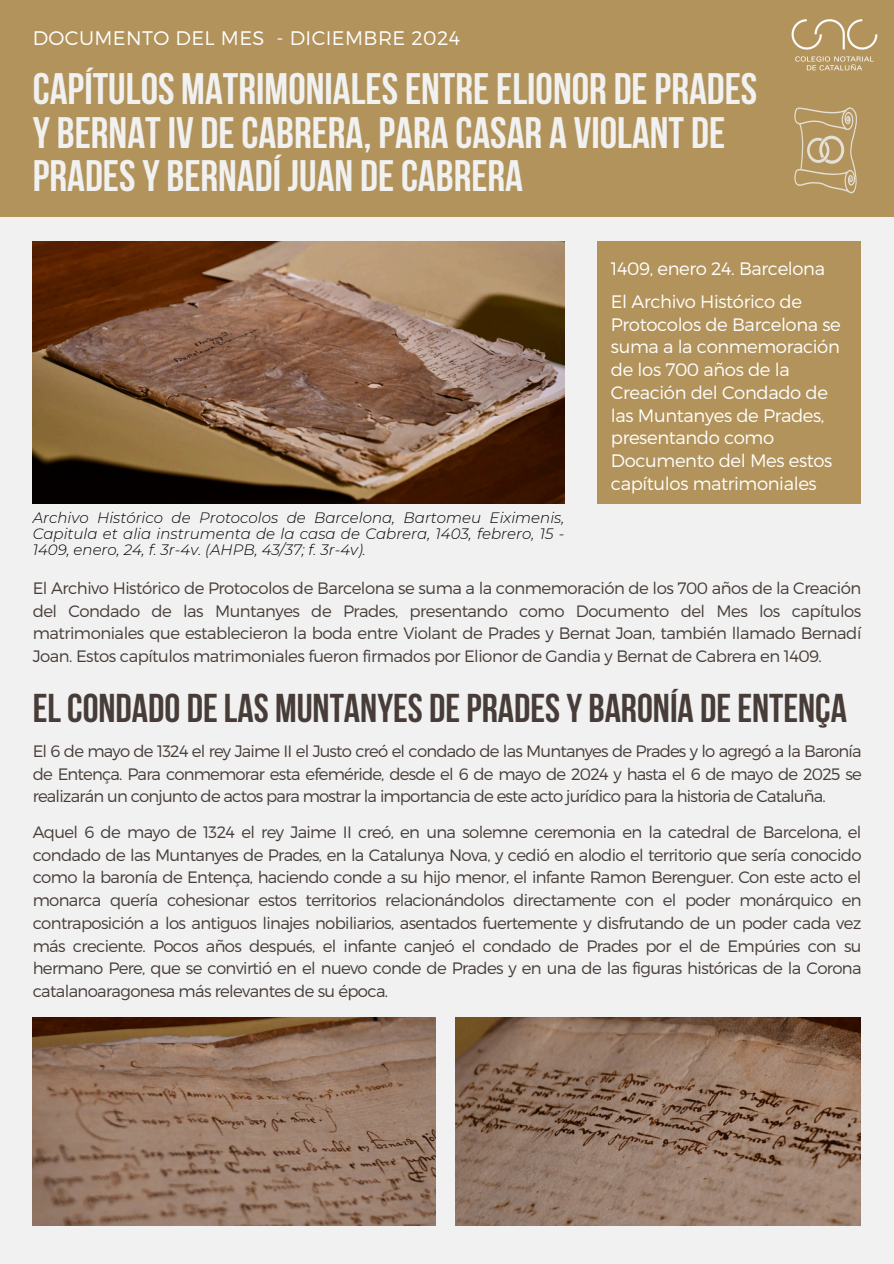
<style>
.page{position:relative;width:894px;height:1264px;background:#fff}
.page>*{position:absolute;margin:0;border:0;box-sizing:border-box;transform-origin:0 0}
.t1{font:700 43.95px/43.8px "Bebas Neue";color:#f0f1f0}
.t2{font:700 40.05px "Bebas Neue";color:#473c38}
.t3{font:300 19.65px "Montserrat";letter-spacing:.02em;color:#fff}
.t4{font:300 18px/22.8px "Montserrat";letter-spacing:-.02em;color:#fff}
.t5{font:300 16.5px/22.8px "Montserrat";letter-spacing:-.04em;color:#473c38;text-align:justify}
.t6{font:italic 300 15px/15.8px "Montserrat";color:#000;text-align:justify}
</style>
<div class="page">
<div style="left:0;top:0;width:893px;height:1263px;background:#f0f1f0"></div>
<div style="left:0;top:0;width:893px;height:216px;background:#b2935b"></div>
<div style="left:597px;top:241px;width:263px;height:262px;background:#b2935b"></div>
<img style="left:33px;top:241px;width:531px;height:262px">
<svg style="left:794px;top:107px;width:63px;height:87px"></svg>
<img style="left:33px;top:1017px;width:402px;height:208px">
<img style="left:455px;top:1017px;width:405px;height:208px">
<img style="left:791px;top:19px;width:87px;height:52px">
<p class="t3" style="left:33px;top:25px;width:429px">DOCUMENTO DEL MES - DICIEMBRE 2024</p>
<h1 class="t1" style="left:33px;top:71px;width:726px">CAPÍTULOS MATRIMONIALESENTREELIONOR DEPRADES<br>Y BERNATIV DECABRERA, PARA CASAR A VIOLANT DE<br>PRADESY BERNADÍ JUAN DECABRERA</h1>
<h3 class="t6" style="left:33px;top:510px;width:533px">Archivo Histórico de Protocolos de Barcelona, Bartomeu Eiximenis, Capitula et alia instrumenta de la casa de Cabrera, 1403, febrero, 15 - 1409, enero, 24, f. 3r-4v. (AHPB, 43/37; f. 3r-4v).</h3>
<p class="t4" style="left:610px;top:256px;width:216px">1409, enero 24. Barcelona</p>
<h2 class="t4" style="left:610px;top:289px;width:231px">El Archivo Histórico de<br>Protocolos de Barcelona se suma a la conmemoración de los 700 años de la<br>Creación del Condado de las Muntanyes de Prades, presentando como<br>Documento del Mes estos capítulos matrimoniales</h2>
<p class="t5" style="left:33px;top:576px;width:830px">El Archivo Histórico de Protocolos de Barcelona se suma a la conmemoración de los 700 años de la Creación del Condado de las Muntanyes de Prades, presentando como Documento del Mes los capítulos matrimoniales que establecieron la boda entre Violant de Prades y Bernat Joan, también llamado Bernadí Joan. Estos capítulos matrimoniales fueron firmados por Elionor de Gandia y Bernat de Cabrera en 1409.</p>
<p class="t2" style="left:33px;top:692px;width:815px">ELCONDADO DELAS MUNTANYES DEPRADESY BARONÍA DEENTENÇA</p>
<p class="t5" style="left:33px;top:739px;width:830px">El 6 de mayo de 1324 el rey Jaime II el Justo creó el condado de las Muntanyes de Prades y lo agregó a la Baronía de Entença. Para conmemorar esta efeméride, desde el 6 de mayo de 2024 y hasta el 6 de mayo de 2025 se realizarán un conjunto de actos para mostrar la importancia de este acto jurídico para la historia de Cataluña.</p>
<h3 class="t5" style="left:33px;top:819px;width:830px">Aquel 6 de mayo de 1324 el rey Jaime II creó, en una solemne ceremonia en la catedral de Barcelona, el condado de las Muntanyes de Prades, en la Catalunya Nova, y cedió en alodio el territorio que sería conocido como la baronía de Entença, haciendo conde a su hijo menor, el infante Ramon Berenguer. Con este acto el monarca quería cohesionar estos territorios relacionándolos directamente con el poder monárquico en contraposición a los antiguos linajes nobiliarios, asentados fuertemente y disfrutando de un poder cada vez más creciente. Pocos años después, el infante canjeó el condado de Prades por el de Empúries con su hermano Pere, que se convirtió en el nuevo conde de Prades y en una de las figuras históricas de la Corona catalanoaragonesa más relevantes de su época.</h3>
</div>
